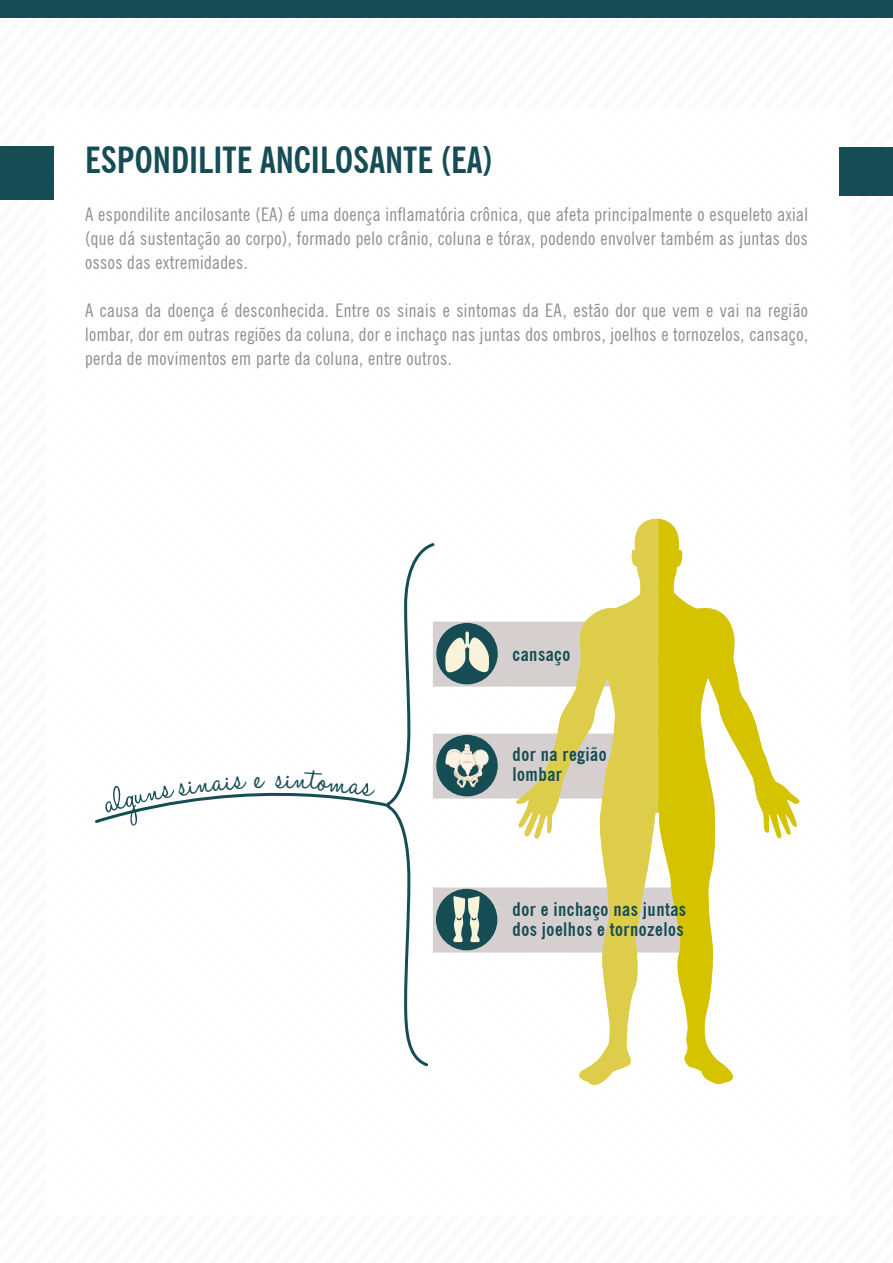
<style>
.page{position:relative;width:893px;height:1263px;background:#fff}
.page>*{position:absolute;margin:0;border:0;box-sizing:border-box;transform-origin:0 0}
.t1{font:700 condensed 36px "News Gothic BT";color:#164d54}
.t2{font:condensed 18.75px/24px "News Gothic BT";letter-spacing:.025em;color:#8f8e8e;text-align:justify}
.t3{font:700 condensed 18.75px/19.5px "News Gothic BT";letter-spacing:.025em;color:#164d54}
</style>
<div class="page">
<div style="left:0;top:0;width:893px;height:17px;background:#164d54"></div>
<div style="left:0;top:147px;width:53px;height:53px;background:#164d54"></div>
<div style="left:840px;top:147px;width:53px;height:49px;background:#164d54"></div>
<svg style="left:694px;top:607px;width:106px;height:478px"></svg>
<svg style="left:95px;top:519px;width:599px;height:566px"></svg>
<h1 class="t1" style="left:85px;top:138px;width:409px">ESPONDILITE ANCILOSANTE (EA)</h1>
<p class="t2" style="left:85px;top:202px;width:724px">A espondilite ancilosante (EA) é uma doença inflamatória crônica, que afeta principalmente o esqueleto axial (que dá sustentação ao corpo), formado pelo crânio, coluna e tórax, podendo envolver também as juntas dos ossos das extremidades.</p>
<p class="t2" style="left:85px;top:298px;width:724px">A causa da doença é desconhecida. Entre os sinais e sintomas da EA, estão dor que vem e vai na região lombar, dor em outras regiões da coluna, dor e inchaço nas juntas dos ombros, joelhos e tornozelos, cansaço, perda de movimentos em parte da coluna, entre outros.</p>
<p class="t3" style="left:513px;top:644px;width:59px">cansaço</p>
<p class="t3" style="left:513px;top:744px;width:96px">dor na região lombar</p>
<p class="t3" style="left:513px;top:899px;width:175px">dor e inchaço nas juntas dos joelhos e tornozelos</p>
</div>
